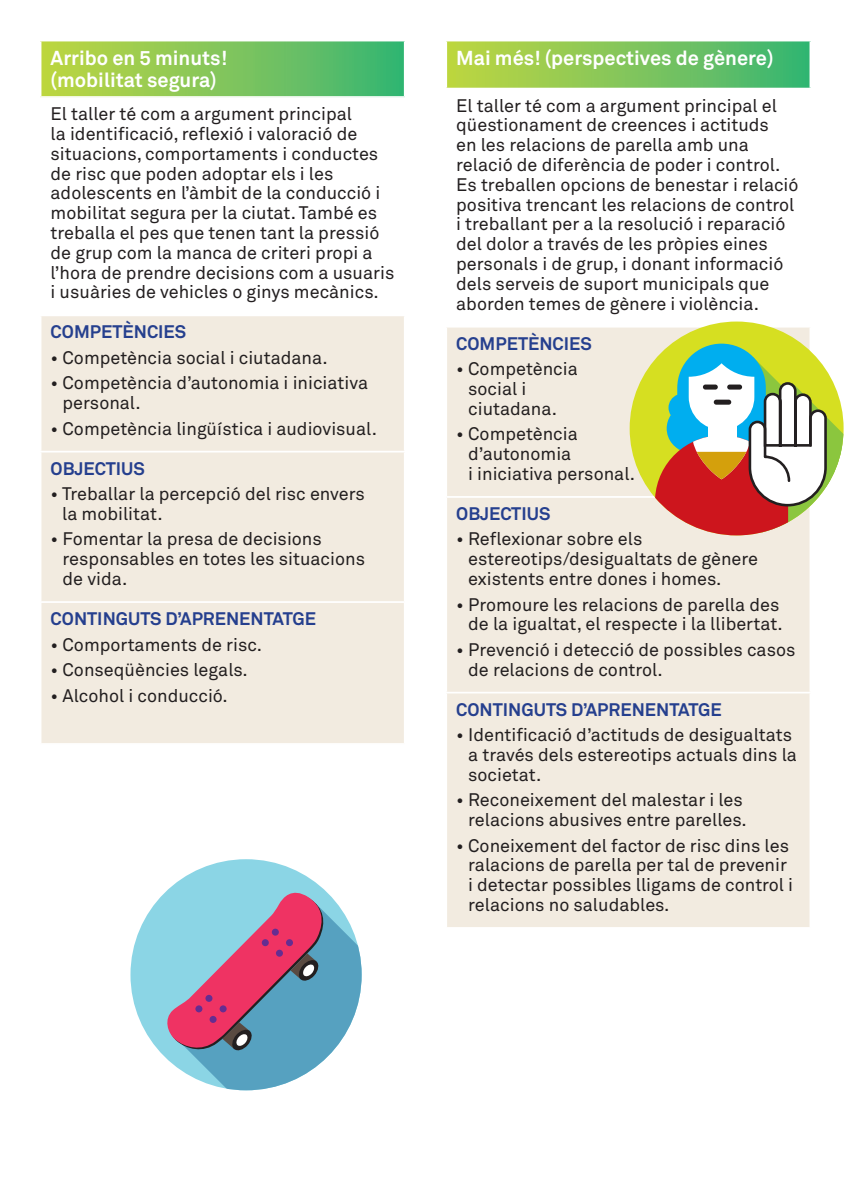
<style>
.page{position:relative;width:851px;height:1191px;background:#fff}
.page>*{position:absolute;margin:0;border:0;box-sizing:border-box;transform-origin:0 0}
.titol01{font:700 20px/22px "Akkurat";color:#fff}
.taulaBullet{font:18px/19.8px "Akkurat";color:#231f20}
.texto00{font:18px/19.8px "Akkurat";color:#231f20}
.taula_titol02{font:700 18px "Akkurat";color:#253f8e}
</style>
<div class="page">
<div style="left:41px;top:41px;width:363px;height:56px;background:linear-gradient(to right,#c3d641,#3ab574)"></div>
<div style="left:41px;top:316px;width:363px;height:427px;background:#f2ebe0"></div>
<hr style="left:40px;top:451px;width:365px;height:1px;background:#fff">
<hr style="left:40px;top:601px;width:365px;height:2px;background:#fff">
<hr style="left:40px;top:96px;width:365px;height:2px;background:#fff">
<svg style="left:447px;top:41px;width:362px;height:47px;background:#80c65d"></svg>
<div style="left:447px;top:327px;width:362px;height:600px;background:#f2ebe0"></div>
<hr style="left:445px;top:496px;width:366px;height:2px;background:#fff">
<hr style="left:445px;top:691px;width:366px;height:2px;background:#fff">
<div style="left:629px;top:321px;width:214px;height:214px;background:#d6df21;border-radius:50%"></div>
<svg style="left:655px;top:344px;width:188px;height:191px"></svg>
<div style="left:130px;top:859px;width:231px;height:231px;background:#8bd5e5;border-radius:50%"></div>
<svg style="left:163px;top:886px;width:198px;height:204px"></svg>
<p class="titol01" style="left:51px;top:47px;width:178px">Arribo en 5 minuts! (mobilitat segura)</p>
<p class="texto00" style="left:51px;top:104px;width:345px">El taller té com a argument principal<br>la identificació, reflexió i valoració de situacions, comportaments i conductes de risc que poden adoptar els i les adolescents en l’àmbit de la conducció i mobilitat segura per la ciutat. També es treballa el pes que tenen tant la pressió de grup com la manca de criteri propi a l’hora de prendre decisions com a usuaris i usuàries de vehicles o ginys mecànics.</p>
<p class="taula_titol02" style="left:51px;top:321px;width:137px">COMPETÈNCIES</p>
<p class="taulaBullet" style="left:51px;top:348px;width:278px">• Competència social i ciutadana.</p>
<p class="taulaBullet" style="left:63px;top:373px;width:307px;text-indent:-12px">• Competència d’autonomia i iniciativa personal.</p>
<p class="taulaBullet" style="left:51px;top:419px;width:328px">• Competència lingüística i audiovisual.</p>
<p class="taula_titol02" style="left:51px;top:457px;width:96px">OBJECTIUS</p>
<p class="taulaBullet" style="left:62px;top:484px;width:304px;text-indent:-12px">• Treballar la percepció del risc envers la mobilitat.</p>
<p class="taulaBullet" style="left:63px;top:530px;width:304px;text-indent:-12px">• Fomentar la presa de decisions responsables en totes les situacions de vida.</p>
<p class="taula_titol02" style="left:51px;top:607px;width:267px">CONTINGUTS D’APRENENTATGE</p>
<p class="taulaBullet" style="left:51px;top:635px;width:213px">• Comportaments de risc.</p>
<p class="taulaBullet" style="left:51px;top:660px;width:199px">• Conseqüències legals.</p>
<p class="taulaBullet" style="left:51px;top:686px;width:179px">• Alcohol i conducció.</p>
<p class="titol01" style="left:456px;top:47px;width:319px">Mai més! (perspectives de gènere)</p>
<p class="texto00" style="left:456px;top:96px;width:344px">El taller té com a argument principal el qüestionament de creences i actituds<br>en les relacions de parella amb una relació de diferència de poder i control.<br>Es treballen opcions de benestar i relació positiva trencant les relacions de control i treballant per a la resolució i reparació del dolor a través de les pròpies eines personals i de grup, i donant informació dels serveis de suport municipals que aborden temes de gènere i violència.</p>
<p class="taula_titol02" style="left:456px;top:332px;width:137px">COMPETÈNCIES</p>
<p class="taulaBullet" style="left:468px;top:359px;width:111px;text-indent:-12px">• Competència social i ciutadana.</p>
<p class="taulaBullet" style="left:468px;top:424px;width:168px;text-indent:-12px">• Competència d’autonomia<br>i iniciativa personal.</p>
<p class="taula_titol02" style="left:456px;top:502px;width:96px">OBJECTIUS</p>
<p class="taulaBullet" style="left:468px;top:530px;width:291px;text-indent:-12px">• Reflexionar sobre els estereotips/desigualtats de gènere existents entre dones i homes.</p>
<p class="taulaBullet" style="left:456px;top:595px;width:328px;text-align:right">• Promoure les relacions de parella des de la igualtat, el respecte i la llibertat.</p>
<p class="taulaBullet" style="left:468px;top:640px;width:329px;text-indent:-12px">• Prevenció i detecció de possibles casos de relacions de control.</p>
<p class="taula_titol02" style="left:456px;top:698px;width:267px">CONTINGUTS D’APRENENTATGE</p>
<p class="taulaBullet" style="left:468px;top:725px;width:330px;text-indent:-12px">• Identificació d’actituds de desigualtats a través dels estereotips actuals dins la societat.</p>
<p class="taulaBullet" style="left:456px;top:790px;width:292px;text-align:right">• Reconeixement del malestar i les relacions abusives entre parelles.</p>
<p class="taulaBullet" style="left:468px;top:835px;width:326px;text-indent:-12px">• Coneixement del factor de risc dins les ralacions de parella per tal de prevenir i detectar possibles lligams de control i relacions no saludables.</p>
</div>
